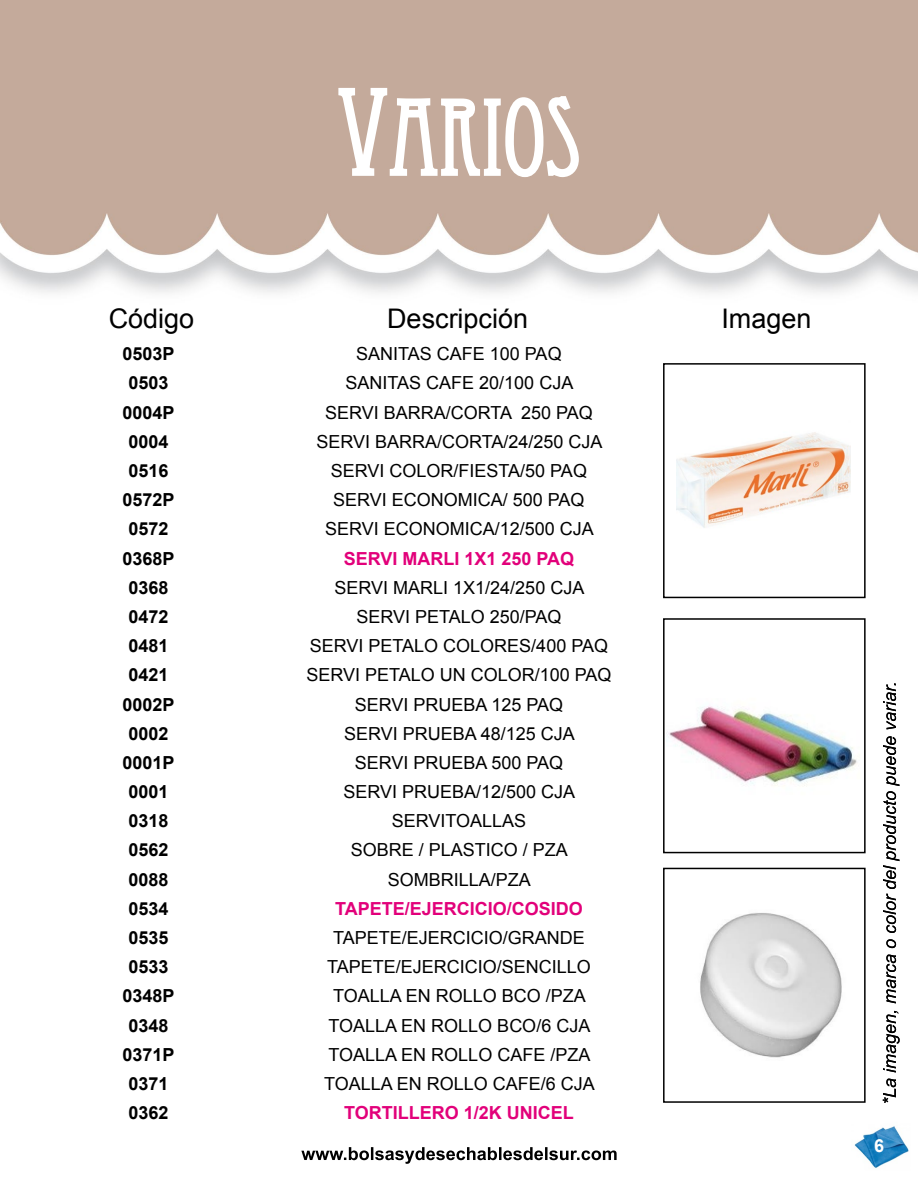
<style>
.page{position:relative;width:918px;height:1188px;background:#fff}
.page>*{position:absolute;margin:0;border:0;box-sizing:border-box;transform-origin:0 0}
.t1{font:105px "Eccentric Std";color:#fff}
.t2{font:27px "Arial";color:#000}
.t3{font:18px "Arial";color:#000}
.t4{font:700 18px "Arial";color:#000}
.t5{font:700 18px "Arial";color:#e2007a}
.t6{font:700 18px "Arial";color:#fff}
.s1{font-size:120px}
</style>
<div class="page">
<img style="left:1px;top:0;width:917px;height:1101px">
<svg style="left:337px;top:86px;width:243px;height:93px"></svg>
<img style="left:854px;top:1126px;width:55px;height:42px">
<svg style="left:883px;top:683px;width:17px;height:420px"></svg>
<svg style="left:301px;top:1147px;width:316px;height:17px"></svg>
<img style="left:676px;top:394px;width:175px;height:174px">
<div style="left:663px;top:363px;width:203px;height:235px;border:2px solid #000"></div>
<img style="left:666px;top:634px;width:196px;height:210px">
<div style="left:663px;top:618px;width:203px;height:235px;border:2px solid #000"></div>
<img style="left:666px;top:875px;width:197px;height:225px">
<div style="left:663px;top:868px;width:203px;height:235px;border:2px solid #000"></div>
<h1 class="t1" style="left:337px;top:77px;width:245px"><span class="s1">V</span>ARIOS</h1>
<h2 class="t2" style="left:109px;top:301px;width:87px">Código</h2>
<h2 class="t2" style="left:387px;top:301px;width:143px">Descripción</h2>
<h2 class="t2" style="left:721px;top:301px;width:92px">Imagen</h2>
<p class="t4" style="left:123px;top:342px;width:54px">0503P</p>
<p class="t3" style="left:356px;top:342px;width:207px">SANITAS CAFE 100 PAQ</p>
<p class="t4" style="left:128px;top:371px;width:42px">0503</p>
<p class="t3" style="left:346px;top:371px;width:229px">SANITAS CAFE 20/100 CJA</p>
<p class="t4" style="left:123px;top:400px;width:54px">0004P</p>
<p class="t3" style="left:325px;top:400px;width:269px">SERVI BARRA/CORTA 250 PAQ</p>
<p class="t4" style="left:128px;top:429px;width:42px">0004</p>
<p class="t3" style="left:316px;top:430px;width:288px">SERVI BARRA/CORTA/24/250 CJA</p>
<p class="t4" style="left:128px;top:459px;width:42px">0516</p>
<p class="t3" style="left:331px;top:459px;width:258px">SERVI COLOR/FIESTA/50 PAQ</p>
<p class="t4" style="left:123px;top:488px;width:54px">0572P</p>
<p class="t3" style="left:333px;top:488px;width:253px">SERVI ECONOMICA/ 500 PAQ</p>
<p class="t4" style="left:128px;top:517px;width:42px">0572</p>
<p class="t3" style="left:325px;top:517px;width:270px">SERVI ECONOMICA/12/500 CJA</p>
<p class="t4" style="left:123px;top:546px;width:54px">0368P</p>
<p class="t5" style="left:344px;top:546px;width:232px">SERVI MARLI 1X1 250 PAQ</p>
<p class="t4" style="left:128px;top:575px;width:42px">0368</p>
<p class="t3" style="left:335px;top:576px;width:251px">SERVI MARLI 1X1/24/250 CJA</p>
<p class="t4" style="left:128px;top:605px;width:42px">0472</p>
<p class="t3" style="left:356px;top:605px;width:207px">SERVI PETALO 250/PAQ</p>
<p class="t4" style="left:128px;top:634px;width:42px">0481</p>
<p class="t3" style="left:310px;top:634px;width:300px">SERVI PETALO COLORES/400 PAQ</p>
<p class="t4" style="left:128px;top:663px;width:42px">0421</p>
<p class="t3" style="left:306px;top:663px;width:307px">SERVI PETALO UN COLOR/100 PAQ</p>
<p class="t4" style="left:123px;top:692px;width:54px">0002P</p>
<p class="t3" style="left:355px;top:692px;width:210px">SERVI PRUEBA 125 PAQ</p>
<p class="t4" style="left:128px;top:721px;width:42px">0002</p>
<p class="t3" style="left:344px;top:722px;width:232px">SERVI PRUEBA 48/125 CJA</p>
<p class="t4" style="left:123px;top:751px;width:54px">0001P</p>
<p class="t3" style="left:355px;top:751px;width:210px">SERVI PRUEBA 500 PAQ</p>
<p class="t4" style="left:128px;top:780px;width:42px">0001</p>
<p class="t3" style="left:344px;top:780px;width:233px">SERVI PRUEBA/12/500 CJA</p>
<p class="t4" style="left:128px;top:809px;width:42px">0318</p>
<p class="t3" style="left:392px;top:809px;width:136px">SERVITOALLAS</p>
<p class="t4" style="left:128px;top:838px;width:42px">0562</p>
<p class="t3" style="left:351px;top:838px;width:219px">SOBRE / PLASTICO / PZA</p>
<p class="t4" style="left:128px;top:867px;width:42px">0088</p>
<p class="t3" style="left:388px;top:868px;width:145px">SOMBRILLA/PZA</p>
<p class="t4" style="left:128px;top:897px;width:42px">0534</p>
<p class="t5" style="left:335px;top:897px;width:249px">TAPETE/EJERCICIO/COSIDO</p>
<p class="t4" style="left:128px;top:926px;width:42px">0535</p>
<p class="t3" style="left:333px;top:926px;width:253px">TAPETE/EJERCICIO/GRANDE</p>
<p class="t4" style="left:128px;top:955px;width:42px">0533</p>
<p class="t3" style="left:327px;top:955px;width:265px">TAPETE/EJERCICIO/SENCILLO</p>
<p class="t4" style="left:123px;top:984px;width:54px">0348P</p>
<p class="t3" style="left:333px;top:984px;width:254px">TOALLA EN ROLLO BCO /PZA</p>
<p class="t4" style="left:128px;top:1013px;width:42px">0348</p>
<p class="t3" style="left:329px;top:1014px;width:263px">TOALLA EN ROLLO BCO/6 CJA</p>
<p class="t4" style="left:123px;top:1043px;width:54px">0371P</p>
<p class="t3" style="left:329px;top:1043px;width:263px">TOALLA EN ROLLO CAFE /PZA</p>
<p class="t4" style="left:128px;top:1072px;width:42px">0371</p>
<p class="t3" style="left:324px;top:1072px;width:272px">TOALLA EN ROLLO CAFE/6 CJA</p>
<p class="t4" style="left:128px;top:1101px;width:42px">0362</p>
<p class="t5" style="left:344px;top:1101px;width:231px">TORTILLERO 1/2K UNICEL</p>
<p class="t6" style="left:874px;top:1134px;width:12px">6</p>
</div>
